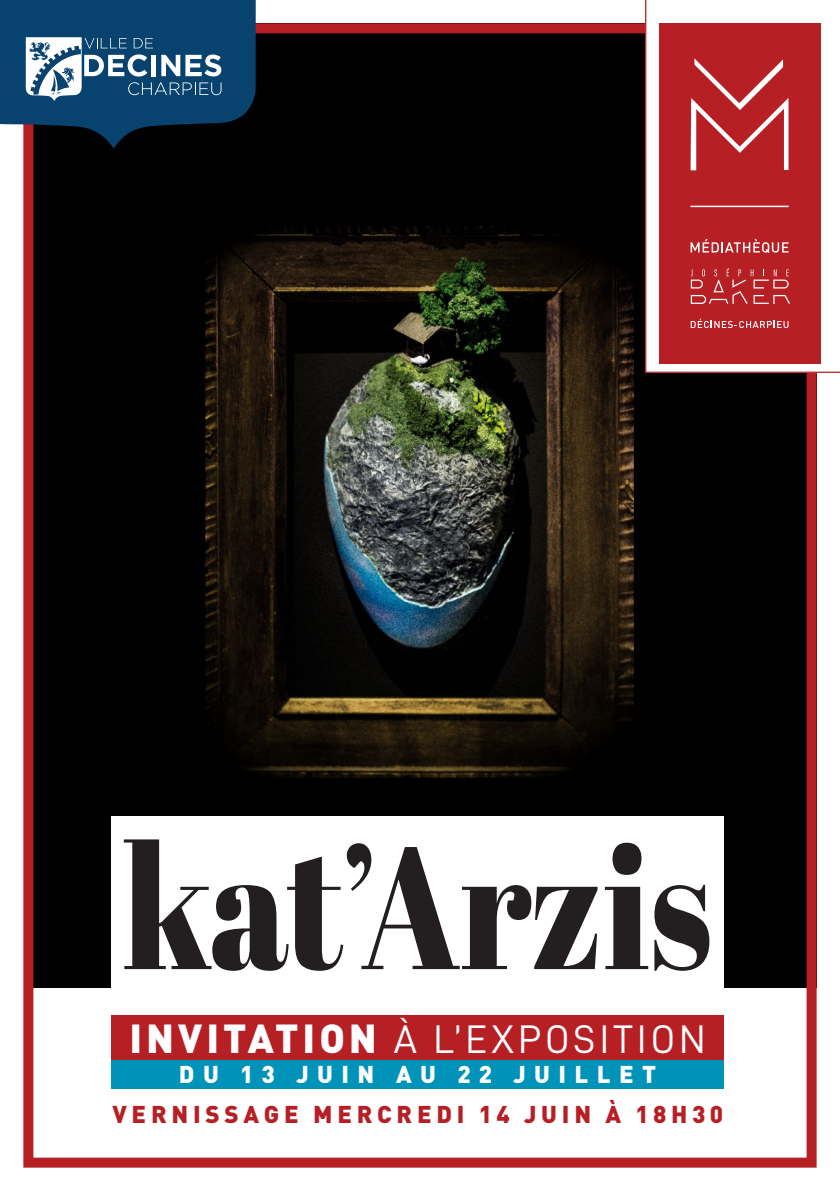
<style>
.page{position:relative;width:840px;height:1191px;background:#fff}
.page>*{position:absolute;margin:0;border:0;box-sizing:border-box;transform-origin:0 0}
.t1{font:172.8px "Abril Fatface";letter-spacing:-.01em;color:#231f20;scale:.83 1}
.t2{font:40px "D DIN";letter-spacing:.1em;color:#fff}
.t3{font:900 24px "DIN Pro";letter-spacing:.2em;color:#b62024}
.t4{font:900 24px "DIN Pro";letter-spacing:.35em;color:#fff}
.s1{font-family:"DIN Pro";font-weight:900}
</style>
<div class="page">
<img style="left:34px;top:34px;width:771px;height:953px">
<div style="left:111px;top:816px;width:612px;height:199px;background:#fff"></div>
<div style="left:23px;top:23px;width:793px;height:1144px;border:10px solid #b62024"></div>
<svg style="left:0;top:0;width:255px;height:148px;background:#265071"></svg>
<svg style="left:644px;top:0;width:195px;height:373px"></svg>
<div style="left:658px;top:23px;width:161px;height:341px;background:#b62024"></div>
<hr style="left:690px;top:206px;width:98px;height:1px;background:#fff">
<svg style="left:690px;top:58px;width:98px;height:112px"></svg>
<svg style="left:690px;top:239px;width:98px;height:14px"></svg>
<svg style="left:690px;top:319px;width:98px;height:9px"></svg>
<svg style="left:690px;top:268px;width:99px;height:36px"></svg>
<div style="left:111px;top:1015px;width:612px;height:45px;background:#b62024"></div>
<div style="left:111px;top:1060px;width:612px;height:29px;background:#0093ba"></div>
<p class="t1" style="left:123px;top:786px;width:711px">kat’Arzis</p>
<p class="t2" style="left:129px;top:1017px;width:577px"><span class="s1">INVITATION</span> À L’EXPOSITION</p>
<p class="t4" style="left:179px;top:1054px;width:478px">DU 13 JUIN AU 22 JUILLET</p>
<p class="t3" style="left:112px;top:1093px;width:612px">VERNISSAGE MERCREDI 14 JUIN À 18H30</p>
</div>
